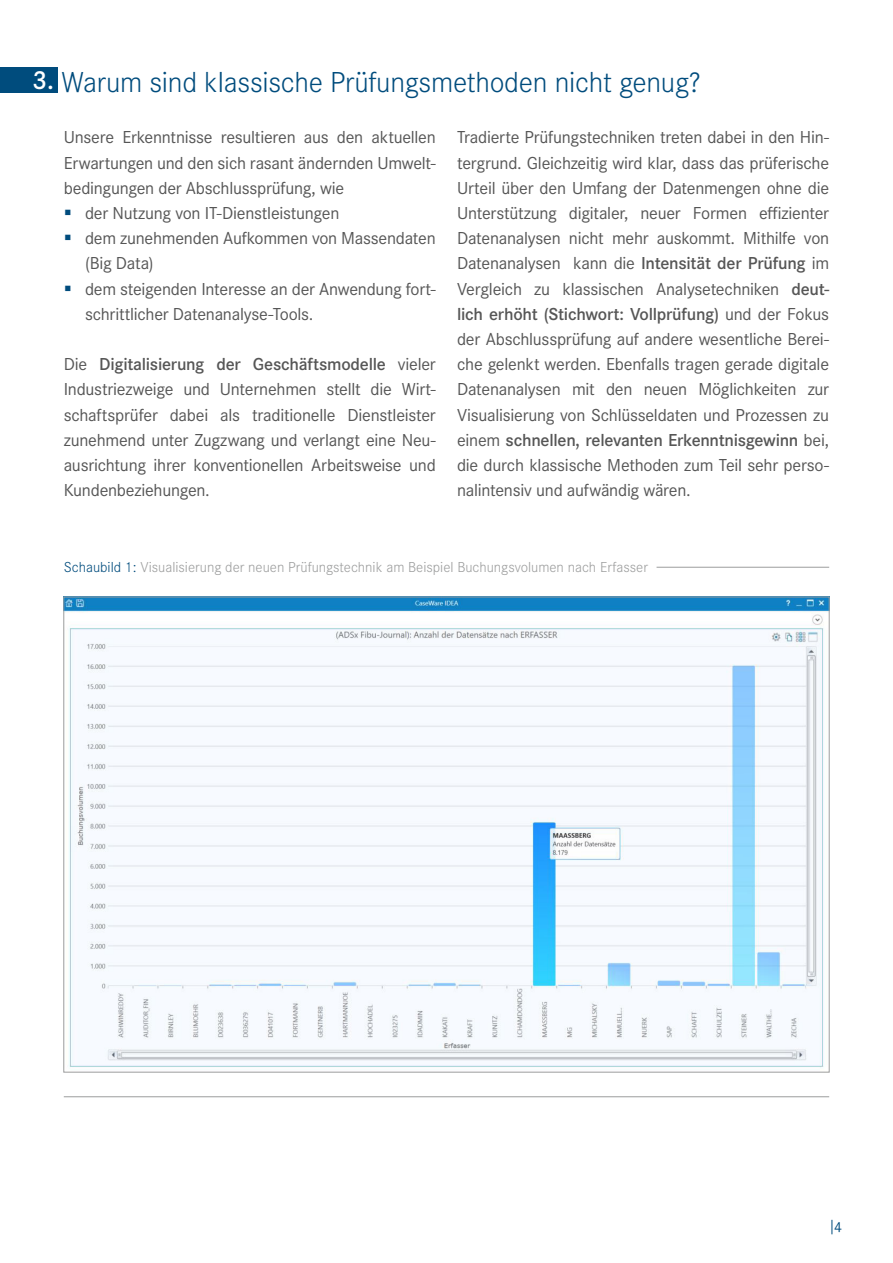
<style>
.page{position:relative;width:893px;height:1263px;background:#fff}
.page>*{position:absolute;margin:0;border:0;box-sizing:border-box;transform-origin:0 0}
.t1{font:300 30px "Corporate S";letter-spacing:-.01em;color:#004c7d}
.t2{font:18px/25.2px "Corporate S";letter-spacing:-.015em;color:#565656;text-align:justify}
.t3{font:300 15px "Corporate S";color:#9c9d9d}
.t4{font:15px "Corporate S";color:#004c7d}
.s1{font-weight:600;font-size:27px;color:#fff}
.s2{font-weight:600}
.s3{color:#004c7d}
</style>
<div class="page">
<svg style="left:832px;top:1220px;width:1px;height:14px"></svg>
<hr style="left:657px;top:567px;width:172px;height:1px;background:#9c9d9d">
<img style="left:65px;top:599px;width:763px;height:470px">
<hr style="left:64px;top:1096px;width:765px;height:1px;background:#9c9d9d">
<div style="left:0;top:68px;width:57px;height:25px;background:#004c7d"></div>
<h1 class="t1" style="left:32px;top:66px;width:670px"><span class="s1">3.</span> Warum sind klassische Prüfungsmethoden nicht genug?</h1>
<p class="t2" style="left:64px;top:125px;width:374px">Unsere Erkenntnisse resultieren aus den aktuellen</p>
<p class="t2" style="left:64px;top:150px;width:374px">Erwartungen und den sich rasant ändernden Umwelt-</p>
<p class="t2" style="left:64px;top:175px;width:282px">bedingungen der Abschlussprüfung, wie</p>
<p class="t2" style="left:85px;top:200px;width:256px">der Nutzung von IT-Dienstleistungen</p>
<p class="t2" style="left:85px;top:226px;width:352px">dem zunehmenden Aufkommen von Massendaten</p>
<p class="t2" style="left:85px;top:251px;width:70px">(Big Data)</p>
<p class="t2" style="left:85px;top:276px;width:352px">dem steigenden Interesse an der Anwendung fort-</p>
<p class="t2" style="left:85px;top:301px;width:230px">schrittlicher Datenanalyse-Tools.</p>
<p class="t2" style="left:64px;top:352px;width:374px">Die <span class="s2">Digitalisierung der Geschäftsmodelle</span> vieler Industriezweige und Unternehmen stellt die Wirt&shy;schaftsprüfer dabei als traditionelle Dienstleister zunehmend unter Zugzwang und verlangt eine Neu&shy;ausrichtung ihrer konventionellen Arbeitsweise und Kundenbeziehungen.</p>
<p class="t2" style="left:457px;top:125px;width:374px">Tradierte Prüfungstechniken treten dabei in den Hin&shy;tergrund. Gleichzeitig wird klar, dass das prüferische Urteil über den Umfang der Datenmengen ohne die Unterstützung digitaler, neuer Formen effizienter Datenanalysen nicht mehr auskommt. Mithilfe von Datenanalysen kann die <span class="s2">Intensität der Prüfung</span> im Vergleich zu klassischen Analysetechniken <span class="s2">deut&shy;lich erhöht (Stichwort: Vollprüfung)</span> und der Fokus der Abschlussprüfung auf andere wesentliche Berei&shy;che gelenkt werden. Ebenfalls tragen gerade digitale Datenanalysen mit den neuen Möglichkeiten zur Visualisierung von Schlüsseldaten und Prozessen zu einem <span class="s2">schnellen, relevanten Erkenntnisgewinn</span> bei, die durch klassische Methoden zum Teil sehr perso&shy;nalintensiv und aufwändig wären.</p>
<p class="t3" style="left:64px;top:558px;width:586px"><span class="s3">Schaubild 1:</span> Visualisierung der neuen Prüfungstechnik am Beispiel Buchungsvolumen nach Erfasser</p>
<p class="t4" style="left:834px;top:1218px;width:9px">4</p>
</div>
